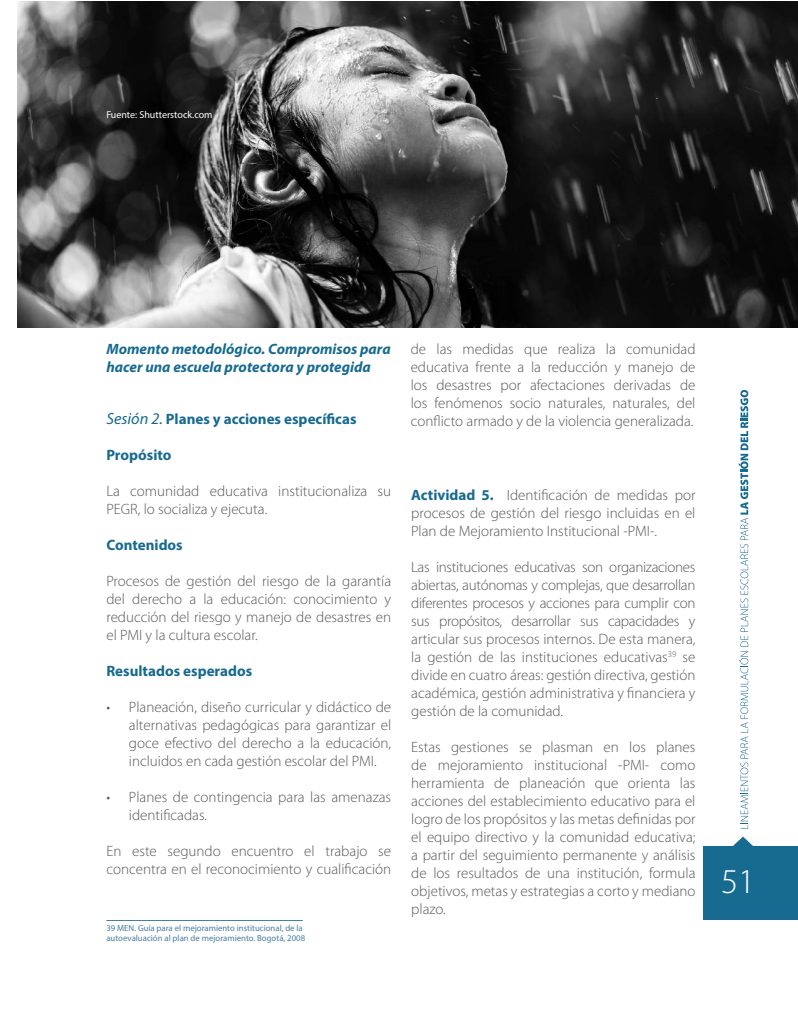
<style>
.page{position:relative;width:798px;height:1028px;background:#fff}
.page>*{position:absolute;margin:0;border:0;box-sizing:border-box;transform-origin:0 0}
.t1{font:300 35px "Myriad Pro";color:#fff}
.t2{font:300 15px/18px "Myriad Pro";color:#57585a;text-align:justify}
.t3{font:700 15px "Myriad Pro";color:#176a90}
.t4{font:italic 700 15px/18px "Myriad Pro";color:#176a90}
.t5{font:10px "Myriad Pro";color:#fff}
.t6{font:8.75px/10px "Myriad Pro";color:#4a7da0}
.s1{font-weight:400;font-style:italic;font-size:16.25px}
.s2{font-weight:700;color:#176a90}
</style>
<div class="page">
<img style="left:18px;top:1px;width:779px;height:326px">
<hr style="left:106px;top:920px;width:197px;height:1px;background:#4a7da0">
<div style="left:703px;top:846px;width:94px;height:74px;background:#176a90"></div>
<svg style="left:733px;top:836px;width:20px;height:10px"></svg>
<svg style="left:738px;top:390px;width:10px;height:438px"></svg>
<p class="t5" style="left:106px;top:109px;width:108px">Fuente: Shutterstock.com</p>
<p class="t4" style="left:106px;top:339px;width:285px">Momento metodológico. Compromisos para hacer una escuela protectora y protegida</p>
<p class="t3" style="left:106px;top:408px;width:251px"><span class="s1">Sesión 2.</span> Planes y acciones específicas</p>
<p class="t3" style="left:106px;top:444px;width:67px">Propósito</p>
<p class="t2" style="left:106px;top:482px;width:286px">La comunidad educativa institucionaliza su<br>PEGR, lo socializa y ejecuta.</p>
<p class="t3" style="left:106px;top:534px;width:78px">Contenidos</p>
<p class="t2" style="left:106px;top:572px;width:286px">Procesos de gestión del riesgo de la garantía del derecho a la educación: conocimiento y reducción del riesgo y manejo de desastres en el PMI y la cultura escolar.</p>
<p class="t3" style="left:106px;top:660px;width:147px">Resultados esperados</p>
<p class="t2" style="left:129px;top:698px;width:264px;text-indent:-22px">• Planeación, diseño curricular y didáctico de alternativas pedagógicas para garantizar el goce efectivo del derecho a la educación, incluidos en cada gestión escolar del PMI.</p>
<p class="t2" style="left:129px;top:788px;width:264px;text-indent:-22px">• Planes de contingencia para las amenazas identificadas.</p>
<p class="t2" style="left:106px;top:842px;width:286px">En este segundo encuentro el trabajo se concentra en el reconocimiento y cualificación</p>
<p class="t6" style="left:106px;top:923px;width:200px">39 MEN. Guía para el mejoramiento institucional, de la autoevaluación al plan de mejoramiento. Bogotá, 2008</p>
<p class="t2" style="left:410px;top:340px;width:286px">de las medidas que realiza la comunidad educativa frente a la reducción y manejo de los desastres por afectaciones derivadas de los fenómenos socio naturales, naturales, del conflicto armado y de la violencia generalizada.</p>
<p class="t2" style="left:411px;top:486px;width:286px"><span class="s2">Actividad 5.</span> Identificación de medidas por procesos de gestión del riesgo incluidas en el Plan de Mejoramiento Institucional -PMI-.</p>
<p class="t2" style="left:411px;top:558px;width:286px">Las instituciones educativas son organizaciones abiertas, autónomas y complejas, que desarrollan diferentes procesos y acciones para cumplir con sus propósitos, desarrollar sus capacidades y articular sus procesos internos. De esta manera, la gestión de las instituciones educativas<sup>39</sup> se divide en cuatro áreas: gestión directiva, gestión académica, gestión administrativa y financiera y gestión de la comunidad.</p>
<p class="t2" style="left:411px;top:738px;width:286px">Estas gestiones se plasman en los planes de mejoramiento institucional -PMI- como herramienta de planeación que orienta las acciones del establecimiento educativo para el logro de los propósitos y las metas definidas por el equipo directivo y la comunidad educativa; a partir del seguimiento permanente y análisis de los resultados de una institución, formula objetivos, metas y estrategias a corto y mediano plazo.</p>
<h1 class="t1" style="left:720px;top:862px;width:36px">51</h1>
</div>
